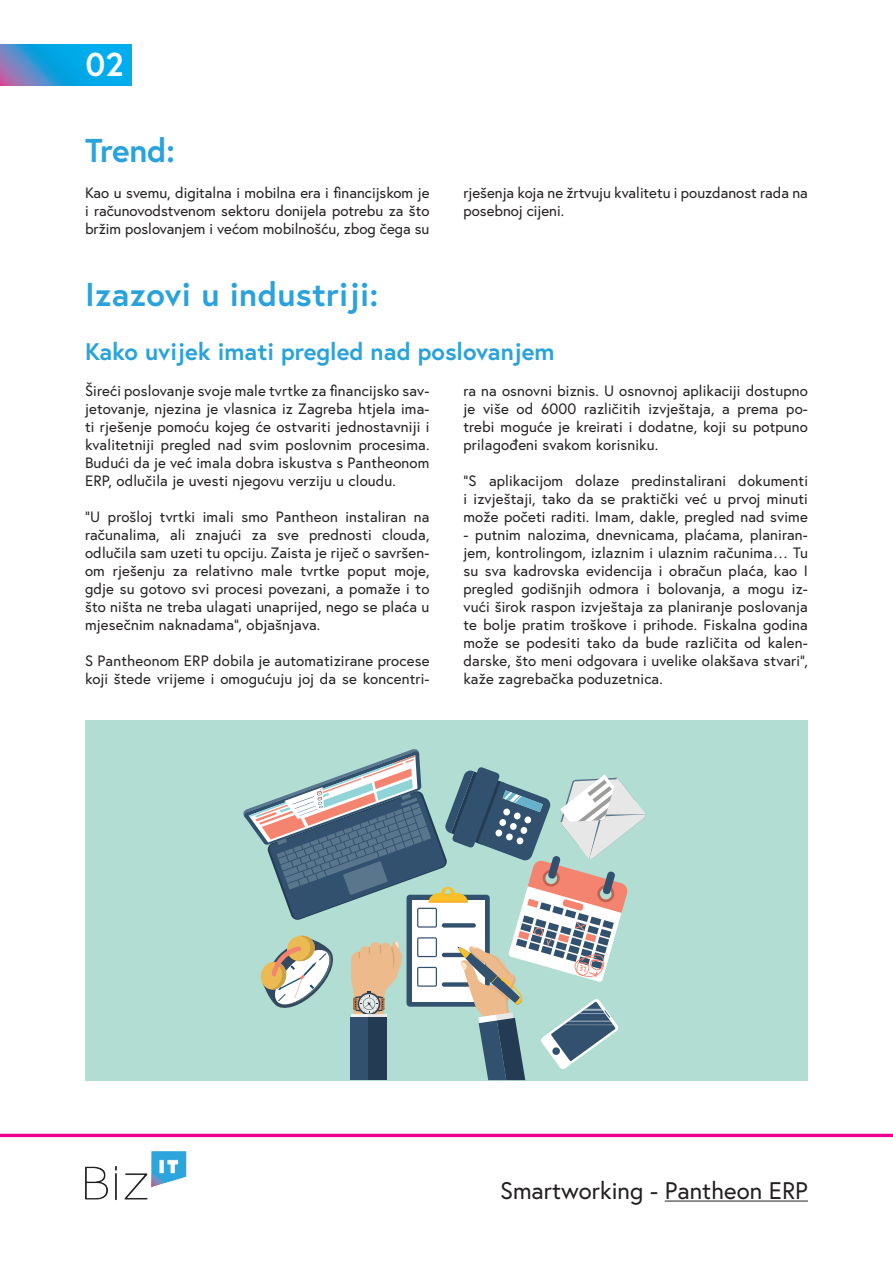
<style>
.page{position:relative;width:893px;height:1263px;background:#fff}
.page>*{position:absolute;margin:0;border:0;box-sizing:border-box;transform-origin:0 0}
.t1{font:700 33px "Europa";letter-spacing:.01em;color:#2aa2db}
.t2{font:700 33px "Europa";color:#fff}
.t3{font:700 24px "Europa";color:#2aa2db}
.t4{font:24px "Europa";color:#231f20}
.t5{font:15px/18px "Europa";letter-spacing:.01em;color:#231f20;text-align:justify}
</style>
<div class="page">
<img style="left:85px;top:1151px;width:102px;height:49px">
<hr style="left:0;top:1134px;width:893px;height:3px;background:#ed028c">
<svg style="left:0;top:44px;width:132px;height:42px;background:#229ddc"></svg>
<hr style="left:665px;top:1200px;width:143px;height:1px;background:#231f20">
<div style="left:85px;top:720px;width:723px;height:360px;background:#b1ddd3"></div>
<svg style="left:243px;top:749px;width:403px;height:331px"></svg>
<h1 class="t2" style="left:85px;top:42px;width:40px">02</h1>
<h1 class="t1" style="left:85px;top:128px;width:92px">Trend:</h1>
<p class="t5" style="left:85px;top:183px;width:346px">Kao u svemu, digitalna i mobilna era i financijskom je i računovodstvenom sektoru donijela potrebu za što bržim poslovanjem i većom mobilnošću, zbog čega su</p>
<p class="t5" style="left:463px;top:183px;width:346px">rješenja koja ne žrtvuju kvalitetu i pouzdanost rada na posebnoj cijeni.</p>
<h1 class="t1" style="left:85px;top:272px;width:295px">Izazovi u industriji:</h1>
<h2 class="t3" style="left:85px;top:335px;width:471px">Kako uvijek imati pregled nad poslovanjem</h2>
<p class="t5" style="left:85px;top:381px;width:346px">Šireći poslovanje svoje male tvrtke za financijsko sav&shy;jetovanje, njezina je vlasnica iz Zagreba htjela ima&shy;ti rješenje pomoću kojeg će ostvariti jednostavniji i kvalitetniji pregled nad svim poslovnim procesima.<br>Budući da je već imala dobra iskustva s Pantheonom ERP, odlučila je uvesti njegovu verziju u cloudu.</p>
<p class="t5" style="left:85px;top:507px;width:346px">“U prošloj tvrtki imali smo Pantheon instaliran na računalima, ali znajući za sve prednosti clouda, odlučila sam uzeti tu opciju. Zaista je riječ o savršen&shy;om rješenju za relativno male tvrtke poput moje, gdje su gotovo svi procesi povezani, a pomaže i to što ništa ne treba ulagati unaprijed, nego se plaća u mjesečnim naknadama”, objašnjava.</p>
<p class="t5" style="left:85px;top:651px;width:346px">S Pantheonom ERP dobila je automatizirane procese koji štede vrijeme i omogućuju joj da se koncentri-</p>
<p class="t5" style="left:463px;top:381px;width:346px">ra na osnovni biznis. U osnovnoj aplikaciji dostupno je više od 6000 različitih izvještaja, a prema po&shy;trebi moguće je kreirati i dodatne, koji su potpuno prilagođeni svakom korisniku.</p>
<p class="t5" style="left:463px;top:471px;width:346px">“S aplikacijom dolaze predinstalirani dokumenti i izvještaji, tako da se praktički već u prvoj minuti može početi raditi. Imam, dakle, pregled nad svime</p>
<p class="t5" style="left:463px;top:525px;width:346px">- putnim nalozima, dnevnicama, plaćama, planiran&shy;jem, kontrolingom, izlaznim i ulaznim računima… Tu su sva kadrovska evidencija i obračun plaća, kao I pregled godišnjih odmora i bolovanja, a mogu iz&shy;vući širok raspon izvještaja za planiranje poslovanja te bolje pratim troškove i prihode. Fiskalna godina može se podesiti tako da bude različita od kalen&shy;darske, što meni odgovara i uvelike olakšava stvari”, kaže zagrebačka poduzetnica.</p>
<h2 class="t4" style="left:500px;top:1175px;width:309px">Smartworking - Pantheon ERP</h2>
</div>
